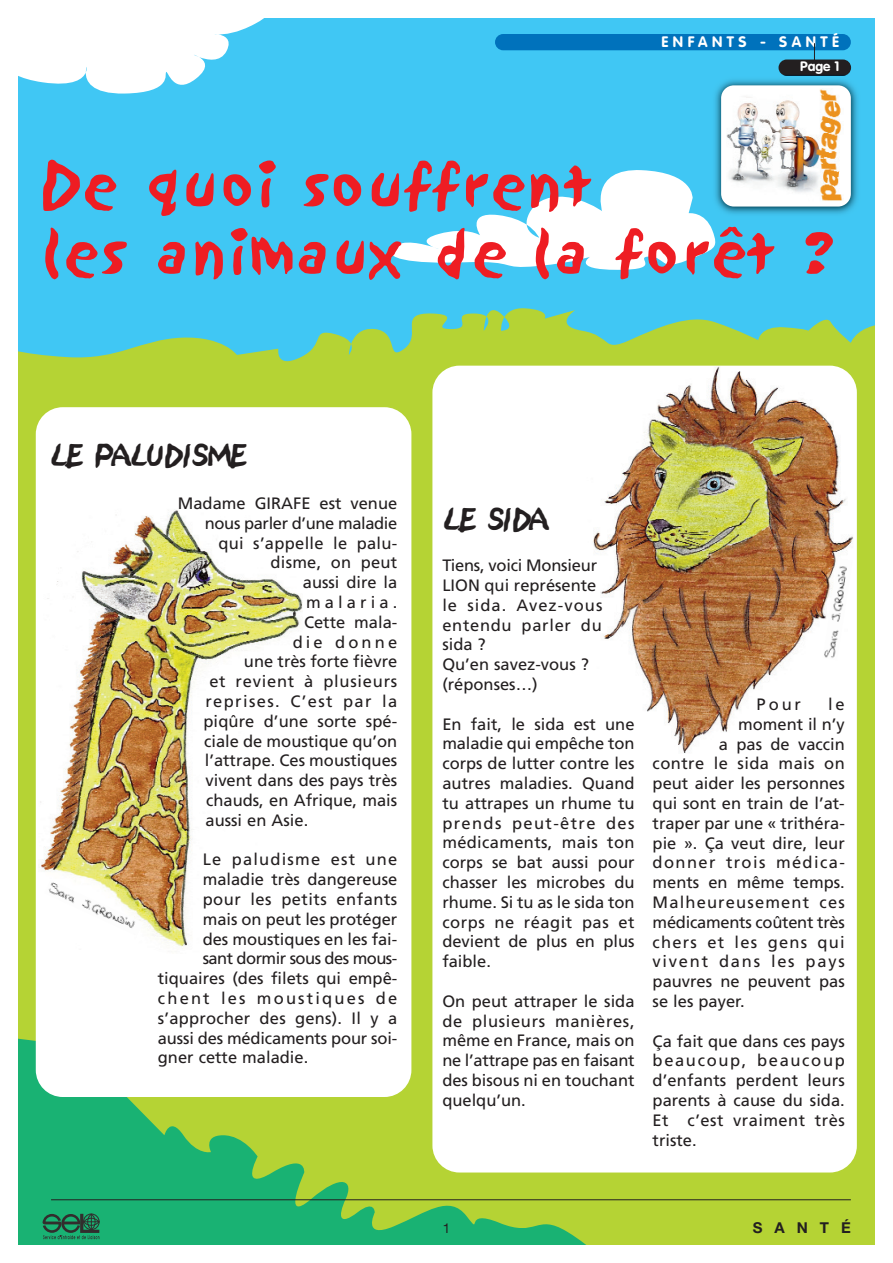
<style>
.page{position:relative;width:893px;height:1263px;background:#fff}
.page>*{position:absolute;margin:0;border:0;box-sizing:border-box;transform-origin:0 0}
.t1{font:56.25px/67.5px "Sand";color:#ee1d23}
.t2{font:27px "Sand";color:#231f20}
.t3{font:16.5px/19.8px "Frutiger";color:#231f20;text-align:justify}
.t4{font:16.5px "Frutiger";letter-spacing:.085em;color:#231f20}
.t5{font:16.5px "Frutiger";letter-spacing:.075em;color:#231f20}
.t6{font:16.5px "Frutiger";letter-spacing:-.02em;color:#231f20}
.t7{font:16.5px "Frutiger";letter-spacing:-.035em;color:#231f20}
.t8{font:16.5px "Frutiger";letter-spacing:.03em;color:#231f20}
.t9{font:16.5px "Frutiger";letter-spacing:.13em;color:#231f20}
.t10{font:16.5px "Frutiger";letter-spacing:.02em;color:#231f20}
.t11{font:16.5px "Frutiger";letter-spacing:.045em;color:#231f20}
.t12{font:16.5px "Frutiger";letter-spacing:.025em;color:#231f20}
.t13{font:16.5px "Frutiger";letter-spacing:.07em;color:#231f20}
.t14{font:16.5px "Frutiger";letter-spacing:.105em;color:#231f20}
.t15{font:16.5px "Frutiger";letter-spacing:.25em;color:#231f20}
.t16{font:16.5px "Frutiger";letter-spacing:.19em;color:#231f20}
.t17{font:700 15px "VAG Rounded";letter-spacing:.3em;color:#fff}
.t18{font:700 15px "Helvetica Neue";letter-spacing:.8em;color:#231f20}
.t19{font:700 13.5px "VAG Rounded";color:#fff}
.t20{font:13.5px "Helvetica Neue";color:#231f20}
</style>
<div class="page">
<div style="left:18px;top:18px;width:856px;height:1227px;background:#b5d334"></div>
<svg style="left:18px;top:1036px;width:648px;height:209px;fill:#19b273"></svg>
<svg style="left:18px;top:18px;width:856px;height:352px;fill:#40c7f4"></svg>
<svg style="left:382px;top:168px;width:337px;height:104px"></svg>
<div style="left:432px;top:366px;width:424px;height:807px;background:#fff;border-radius:27px"></div>
<div style="left:36px;top:407px;width:375px;height:690px;background:#fff;border-radius:27px"></div>
<div style="left:778px;top:60px;width:73px;height:16px;background:#231f20;border-radius:8px"></div>
<div style="left:495px;top:34px;width:355px;height:16px;background:#0072bc;border-radius:8px"></div>
<svg style="left:814px;top:43px;width:1px;height:17px"></svg>
<hr style="left:51px;top:1199px;width:799px;height:1px;background:#231f20">
<img style="left:39px;top:509px;width:264px;height:438px">
<img style="left:586px;top:366px;width:267px;height:393px;border-radius:27px">
<svg style="left:18px;top:18px;width:263px;height:78px"></svg>
<img style="left:44px;top:880px;width:99px;height:56px">
<img style="left:822px;top:558px;width:31px;height:102px">
<img style="left:710px;top:75px;width:153px;height:144px">
<img style="left:782px;top:75px;width:64px;height:1px">
<div style="left:721px;top:85px;width:129px;height:122px;background:#fff;border-radius:13px"></div>
<img style="left:726px;top:89px;width:117px;height:112px">
<svg style="left:43px;top:1214px;width:57px;height:25px"></svg>
<p class="t17" style="left:661px;top:36px;width:179px">ENFANTS - SANTÉ</p>
<p class="t19" style="left:800px;top:61px;width:41px">Page 1</p>
<h1 class="t1" style="left:43px;top:153px;width:797px">De quoi souffrent<br>les animaux de la forêt ?</h1>
<h2 class="t2" style="left:52px;top:441px;width:196px">LE PALUDISME</h2>
<p class="t3" style="left:178px;top:495px;width:221px">Madame GIRAFE est venue</p>
<p class="t6" style="left:205px;top:516px;width:194px">nous parler d’une maladie</p>
<p class="t10" style="left:218px;top:536px;width:180px">qui s’appelle le palu-</p>
<p class="t3" style="left:270px;top:554px;width:128px">disme, on peut</p>
<p class="t3" style="left:303px;top:574px;width:96px">aussi dire la</p>
<p class="t15" style="left:306px;top:596px;width:93px">malaria.</p>
<p class="t3" style="left:304px;top:614px;width:95px">Cette mala-</p>
<p class="t16" style="left:293px;top:635px;width:106px">die donne</p>
<p class="t3" style="left:244px;top:653px;width:155px">une très forte fièvre</p>
<p class="t11" style="left:209px;top:675px;width:189px">et revient à plusieurs</p>
<p class="t4" style="left:205px;top:695px;width:193px">reprises. C’est par la</p>
<p class="t3" style="left:203px;top:713px;width:195px">piqûre d’une sorte spé-</p>
<p class="t3" style="left:204px;top:732px;width:195px">ciale de moustique qu’on</p>
<p class="t3" style="left:205px;top:752px;width:194px">l’attrape. Ces moustiques</p>
<p class="t3" style="left:205px;top:772px;width:193px">vivent dans des pays très</p>
<p class="t3" style="left:206px;top:792px;width:193px">chauds, en Afrique, mais</p>
<p class="t3" style="left:205px;top:812px;width:104px">aussi en Asie.</p>
<p class="t5" style="left:203px;top:853px;width:196px">Le paludisme est une</p>
<p class="t3" style="left:203px;top:871px;width:196px">maladie très dangereuse</p>
<p class="t8" style="left:203px;top:893px;width:196px">pour les petits enfants</p>
<p class="t3" style="left:203px;top:911px;width:196px">mais on peut les protéger</p>
<p class="t3" style="left:203px;top:930px;width:196px">des moustiques en les fai-</p>
<p class="t7" style="left:203px;top:952px;width:196px">sant dormir sous des mous-</p>
<p class="t3" style="left:158px;top:970px;width:241px">tiquaires (des filets qui empê-</p>
<p class="t9" style="left:158px;top:992px;width:241px">chent les moustiques de</p>
<p class="t3" style="left:158px;top:1010px;width:241px">s’approcher des gens). Il y a</p>
<p class="t3" style="left:158px;top:1029px;width:241px">aussi des médicaments pour soi-</p>
<p class="t3" style="left:158px;top:1049px;width:152px">gner cette maladie.</p>
<h2 class="t2" style="left:444px;top:505px;width:106px">LE SIDA</h2>
<p class="t3" style="left:442px;top:557px;width:162px;text-align:left">Tiens, voici Monsieur<br>LION qui représente le sida. Avez-vous entendu parler du sida ?<br>Qu’en savez-vous ? (réponses…)</p>
<p class="t3" style="left:442px;top:715px;width:194px">En fait, le sida est une maladie qui empêche ton corps de lutter contre les autres maladies. Quand tu attrapes un rhume tu prends peut-être des médicaments, mais ton corps se bat aussi pour chasser les microbes du rhume. Si tu as le sida ton corps ne réagit pas et devient de plus en plus faible.</p>
<p class="t3" style="left:442px;top:993px;width:194px">On peut attraper le sida de plusieurs manières, même en France, mais on ne l’attrape pas en faisant des bisous ni en touchant quelqu’un.</p>
<p class="t3" style="left:756px;top:696px;width:46px">Pour</p>
<p class="t3" style="left:828px;top:696px;width:18px">le</p>
<p class="t3" style="left:738px;top:715px;width:108px">moment il n’y</p>
<p class="t3" style="left:719px;top:735px;width:127px">a pas de vaccin</p>
<p class="t12" style="left:652px;top:757px;width:194px">contre le sida mais on</p>
<p class="t3" style="left:652px;top:775px;width:194px">peut aider les personnes</p>
<p class="t3" style="left:652px;top:795px;width:194px">qui sont en train de l’at-</p>
<p class="t3" style="left:652px;top:814px;width:194px">traper par une « trithéra-</p>
<p class="t3" style="left:652px;top:834px;width:194px">pie ». Ça veut dire, leur</p>
<p class="t4" style="left:652px;top:856px;width:194px">donner trois médica-</p>
<p class="t3" style="left:652px;top:874px;width:194px">ments en même temps.</p>
<p class="t13" style="left:652px;top:896px;width:194px">Malheureusement ces</p>
<p class="t3" style="left:652px;top:913px;width:194px">médicaments coûtent très</p>
<p class="t5" style="left:652px;top:935px;width:194px">chers et les gens qui</p>
<p class="t14" style="left:652px;top:955px;width:194px">vivent dans les pays</p>
<p class="t3" style="left:652px;top:973px;width:194px">pauvres ne peuvent pas</p>
<p class="t3" style="left:652px;top:993px;width:94px">se les payer.</p>
<p class="t3" style="left:652px;top:1032px;width:194px">Ça fait que dans ces pays beaucoup, beaucoup d’enfants perdent leurs parents à cause du sida.<br>Et c’est vraiment très triste.</p>
<p class="t20" style="left:443px;top:1223px;width:9px">1</p>
<p class="t18" style="left:752px;top:1223px;width:100px">SANTÉ</p>
</div>
